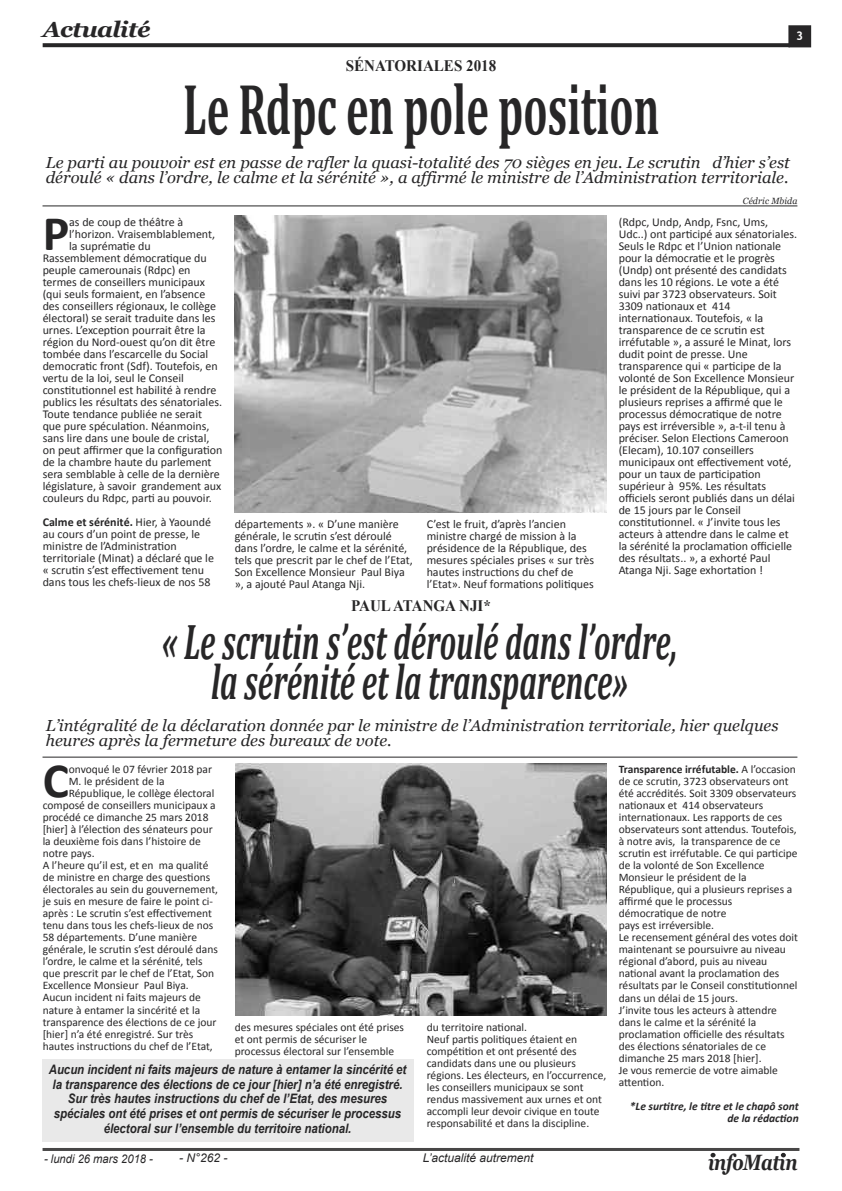
<style>
.page{position:relative;width:842px;height:1191px;background:#fff}
.page>*{position:absolute;margin:0;border:0;box-sizing:border-box;transform-origin:0 0}
.t1{font:700 72px "Cambria";color:#272627;scale:.59 1}
.t2{font:italic 700 50.3px/40.1px "Cambria";color:#272627;text-align:center;scale:.61 1}
.t3{font:700 50px "Calibri";color:#272627}
.t4{font:700 49.5px "Calibri";color:#272627}
.t5{font:italic 700 22.1px "Georgia";letter-spacing:-.025em;color:#272627;scale:.8 1}
.t6{font:italic 700 22px "Georgia";letter-spacing:-.035em;color:#272627;scale:1.1 1}
.t7{font:italic 16px/15px "Georgia";color:#272627}
.t8{font:700 16px "Times New Roman";color:#272627;scale:.94 1}
.t9{font:italic 700 13.1px/14.8px "Arial";color:#272627;text-align:center;scale:.87 1}
.t10{font:12px/12px "Calibri";color:#272627}
.t11{font:italic 12px "Arial";color:#272627}
.t12{font:italic 12px "Arial";color:#272627;scale:.93 1}
.t13{font:700 12px "Trebuchet MS";color:#fff}
.t14{font:11.5px/12px "Calibri";color:#272627}
.t15{font:italic 700 11.5px/12px "Calibri";color:#272627;text-align:right}
.t16{font:italic 9px "Georgia";letter-spacing:.015em;color:#272627}
.s1{font-weight:700}
</style>
<div class="page">
<svg style="left:43px;top:43px;width:746px;height:4px;background:#313031"></svg>
<hr style="left:43px;top:1148px;width:756px;height:3px;background:#484747">
<svg style="left:711px;top:1152px;width:4px;height:5px"></svg>
<svg style="left:781px;top:1152px;width:5px;height:5px"></svg>
<div style="left:789px;top:26px;width:21px;height:21px;background:#272627"></div>
<div style="left:789px;top:26px;width:22px;height:21px;border:1px solid #272627"></div>
<img style="left:235px;top:216px;width:372px;height:296px">
<hr style="left:43px;top:206px;width:754px;height:1px;background:#272627">
<hr style="left:43px;top:757px;width:754px;height:1px;background:#272627">
<img style="left:236px;top:764px;width:370px;height:251px">
<div style="left:43px;top:1058px;width:371px;height:83px;background:#e9e9e9"></div>
<h3 class="t6" style="left:43px;top:17px;width:100px">Actualité</h3>
<h3 class="t8" style="left:346px;top:57px;width:162px">SÉNATORIALES 2018</h3>
<h1 class="t1" style="left:183px;top:66px;width:809px">Le Rdpc en pole position</h1>
<p class="t13" style="left:796px;top:28px;width:9px">3</p>
<h3 class="t7" style="left:46px;top:155px;width:746px">Le parti au pouvoir est en passe de rafler la quasi-totalité des 70 sièges en jeu. Le scrutin d’hier s’est déroulé « dans l’ordre, le calme et la sérénité », a affirmé le ministre de l’Administration territoriale.</h3>
<h3 class="t3" style="left:43px;top:212px;width:28px">P</h3>
<p class="t10" style="left:69px;top:216px;width:116px">as de coup de théâtre à</p>
<p class="t10" style="left:69px;top:228px;width:147px">l’horizon. Vraisemblablement,</p>
<p class="t10" style="left:69px;top:240px;width:83px">la suprématie du</p>
<p class="t10" style="left:43px;top:252px;width:166px">Rassemblement démocratique du</p>
<p class="t10" style="left:43px;top:264px;width:149px">peuple camerounais (Rdpc) en</p>
<p class="t10" style="left:43px;top:276px;width:164px">termes de conseillers municipaux</p>
<p class="t10" style="left:43px;top:288px;width:164px">(qui seuls formaient, en l’absence</p>
<p class="t10" style="left:43px;top:300px;width:175px">des conseillers régionaux, le collège</p>
<p class="t10" style="left:43px;top:312px;width:174px">électoral) se serait traduite dans les</p>
<p class="t10" style="left:43px;top:324px;width:165px">urnes. L’exception pourrait être la</p>
<p class="t10" style="left:43px;top:336px;width:174px">région du Nord-ouest qu’on dit être</p>
<p class="t10" style="left:43px;top:348px;width:167px">tombée dans l’escarcelle du Social</p>
<p class="t10" style="left:43px;top:360px;width:177px">democratic front (Sdf). Toutefois, en</p>
<p class="t10" style="left:43px;top:372px;width:143px">vertu de la loi, seul le Conseil</p>
<p class="t10" style="left:43px;top:384px;width:175px">constitutionnel est habilité à rendre</p>
<p class="t10" style="left:43px;top:396px;width:181px">publics les résultats des sénatoriales.</p>
<p class="t10" style="left:43px;top:408px;width:161px">Toute tendance publiée ne serait</p>
<p class="t10" style="left:43px;top:420px;width:168px">que pure spéculation. Néanmoins,</p>
<p class="t10" style="left:43px;top:432px;width:168px">sans lire dans une boule de cristal,</p>
<p class="t10" style="left:43px;top:444px;width:181px">on peut affirmer que la configuration</p>
<p class="t10" style="left:43px;top:456px;width:170px">de la chambre haute du parlement</p>
<p class="t10" style="left:43px;top:468px;width:179px">sera semblable à celle de la dernière</p>
<p class="t10" style="left:43px;top:480px;width:180px">législature, à savoir grandement aux</p>
<p class="t10" style="left:43px;top:492px;width:170px">couleurs du Rdpc, parti au pouvoir.</p>
<p class="t10" style="left:43px;top:516px;width:173px"><span class="s1">Calme et sérénité.</span> Hier, à Yaoundé au cours d’un point de presse, le ministre de l’Administration territoriale (Minat) a déclaré que le « scrutin s’est effectivement tenu dans tous les chefs-lieux de nos 58</p>
<p class="t10" style="left:235px;top:519px;width:180px">départements ». « D’une manière générale, le scrutin s’est déroulé dans l’ordre, le calme et la sérénité, tels que prescrit par le chef de l’Etat, Son Excellence Monsieur Paul Biya », a ajouté Paul Atanga Nji.</p>
<p class="t10" style="left:427px;top:519px;width:169px">C’est le fruit, d’après l’ancien ministre chargé de mission à la présidence de la République, des mesures spéciales prises « sur très hautes instructions du chef de l’Etat». Neuf formations politiques</p>
<h3 class="t8" style="left:351px;top:597px;width:150px">PAULATANGA NJI*</h3>
<p class="t16" style="left:743px;top:196px;width:56px">Cédric Mbida</p>
<p class="t10" style="left:619px;top:216px;width:180px">(Rdpc, Undp, Andp, Fsnc, Ums, Udc..) ont participé aux sénatoriales.<br>Seuls le Rdpc et l’Union nationale pour la démocratie et le progrès (Undp) ont présenté des candidats dans les 10 régions. Le vote a été suivi par 3723 observateurs. Soit 3309 nationaux et 414 internationaux. Toutefois, « la transparence de ce scrutin est irréfutable », a assuré le Minat, lors dudit point de presse. Une transparence qui « participe de la volonté de Son Excellence Monsieur le président de la République, qui a plusieurs reprises a affirmé que le processus démocratique de notre pays est irréversible », a-t-il tenu à préciser. Selon Elections Cameroon (Elecam), 10.107 conseillers municipaux ont effectivement voté, pour un taux de participation supérieur à 95%. Les résultats officiels seront publiés dans un délai de 15 jours par le Conseil constitutionnel. « J’invite tous les acteurs à attendre dans le calme et la sérénité la proclamation officielle des résultats.. », a exhorté Paul Atanga Nji. Sage exhortation !</p>
<h2 class="t2" style="left:162px;top:620px;width:847px">« Le scrutin s’est déroulé dans l’ordre, la sérénité et la transparence»</h2>
<h3 class="t7" style="left:46px;top:717px;width:734px">L’intégralité de la déclaration donnée par le ministre de l’Administration territoriale, hier quelques heures après la fermeture des bureaux de vote.</h3>
<h3 class="t4" style="left:43px;top:760px;width:28px">C</h3>
<p class="t14" style="left:69px;top:764px;width:145px">onvoqué le 07 février 2018 par</p>
<p class="t14" style="left:69px;top:776px;width:97px">M. le président de la</p>
<p class="t14" style="left:69px;top:788px;width:147px">République, le collège électoral</p>
<p class="t14" style="left:43px;top:800px;width:175px">composé de conseillers municipaux a</p>
<p class="t14" style="left:43px;top:812px;width:167px">procédé ce dimanche 25 mars 2018</p>
<p class="t14" style="left:43px;top:824px;width:172px">[hier] à l’élection des sénateurs pour</p>
<p class="t14" style="left:43px;top:836px;width:160px">la deuxième fois dans l’histoire de</p>
<p class="t14" style="left:43px;top:848px;width:53px">notre pays.</p>
<p class="t14" style="left:43px;top:860px;width:167px">A l’heure qu’il est, et en ma qualité</p>
<p class="t14" style="left:43px;top:872px;width:169px">de ministre en charge des questions</p>
<p class="t14" style="left:43px;top:884px;width:177px">électorales au sein du gouvernement,</p>
<p class="t14" style="left:43px;top:896px;width:172px">je suis en mesure de faire le point ci-</p>
<p class="t14" style="left:43px;top:908px;width:171px">après : Le scrutin s’est effectivement</p>
<p class="t14" style="left:43px;top:920px;width:172px">tenu dans tous les chefs-lieux de nos</p>
<p class="t14" style="left:43px;top:932px;width:156px">58 départements. D’une manière</p>
<p class="t14" style="left:43px;top:944px;width:177px">générale, le scrutin s’est déroulé dans</p>
<p class="t14" style="left:43px;top:956px;width:161px">l’ordre, le calme et la sérénité, tels</p>
<p class="t14" style="left:43px;top:968px;width:173px">que prescrit par le chef de l’Etat, Son</p>
<p class="t14" style="left:43px;top:980px;width:148px">Excellence Monsieur Paul Biya.</p>
<p class="t14" style="left:43px;top:992px;width:160px">Aucun incident ni faits majeurs de</p>
<p class="t14" style="left:43px;top:1004px;width:159px">nature à entamer la sincérité et la</p>
<p class="t14" style="left:43px;top:1016px;width:175px">transparence des élections de ce jour</p>
<p class="t14" style="left:43px;top:1028px;width:152px">[hier] n’a été enregistré. Sur très</p>
<p class="t14" style="left:43px;top:1040px;width:172px">hautes instructions du chef de l’Etat,</p>
<p class="t14" style="left:235px;top:1022px;width:171px">des mesures spéciales ont été prises et ont permis de sécuriser le processus électoral sur l’ensemble</p>
<p class="t14" style="left:427px;top:1022px;width:181px">du territoire national.<br>Neuf partis politiques étaient en compétition et ont présenté des candidats dans une ou plusieurs régions. Les électeurs, en l’occurrence, les conseillers municipaux se sont rendus massivement aux urnes et ont accompli leur devoir civique en toute responsabilité et dans la discipline.</p>
<p class="t9" style="left:49px;top:1062px;width:413px">Aucun incident ni faits majeurs de nature à entamer la sincérité et la transparence des élections de ce jour [hier] n’a été enregistré.<br>Sur très hautes instructions du chef de l’Etat, des mesures spéciales ont été prises et ont permis de sécuriser le processus électoral sur l’ensemble du territoire national.</p>
<p class="t12" style="left:44px;top:1151px;width:119px">- lundi 26 mars 2018 -</p>
<p class="t11" style="left:179px;top:1151px;width:50px">- N°262 -</p>
<p class="t11" style="left:423px;top:1151px;width:112px">L’actualité autrement</p>
<p class="t14" style="left:619px;top:764px;width:181px"><span class="s1">Transparence irréfutable.</span> A l’occasion de ce scrutin, 3723 observateurs ont été accrédités. Soit 3309 observateurs nationaux et 414 observateurs internationaux. Les rapports de ces observateurs sont attendus. Toutefois, à notre avis, la transparence de ce scrutin est irréfutable. Ce qui participe de la volonté de Son Excellence Monsieur le président de la République, qui a plusieurs reprises a affirmé que le processus démocratique de notre<br>pays est irréversible.<br>Le recensement général des votes doit maintenant se poursuivre au niveau régional d’abord, puis au niveau national avant la proclamation des résultats par le Conseil constitutionnel dans un délai de 15 jours.<br>J’invite tous les acteurs à attendre dans le calme et la sérénité la proclamation officielle des résultats des élections sénatoriales de ce dimanche 25 mars 2018 [hier].<br>Je vous remercie de votre aimable attention.</p>
<p class="t15" style="left:630px;top:1100px;width:170px">*Le surtitre, le titre et le chapô sont de la rédaction</p>
<h3 class="t5" style="left:708px;top:1149px;width:113px">infoMatin</h3>
</div>
